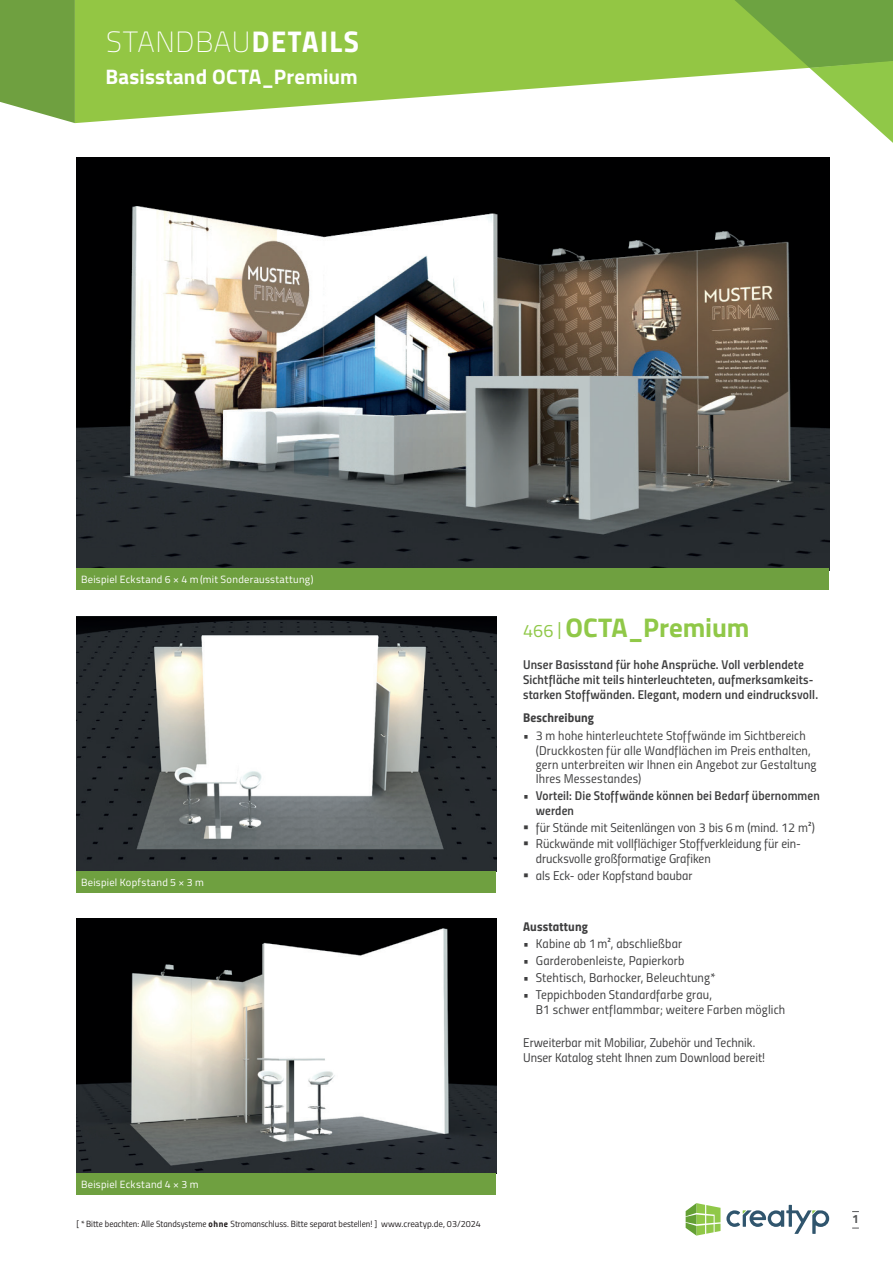
<style>
.page{position:relative;width:893px;height:1263px;background:#fff}
.page>*{position:absolute;margin:0;border:0;box-sizing:border-box;transform-origin:0 0}
.t1{font:100 29.25px "Titillium";letter-spacing:.025em;color:#fff}
.t2{font:700 27px "Titillium";letter-spacing:-.005em;color:#90c848}
.t3{font:700 21px "Titillium";letter-spacing:.005em;color:#fff}
.t4{font:12.75px/14.5px "Titillium Regular Upright";letter-spacing:.01em;color:#3e3e3f}
.t5{font:12.75px/15px "Titillium Semibold Upright";letter-spacing:.01em;color:#3e3e3f}
.t6{font:12.75px "Titillium Bold Upright";letter-spacing:.01em;color:#3e3e3f}
.t7{font:12px "Titillium Bold Upright";color:#57585a}
.t8{font:10.5px "Titillium";letter-spacing:.025em;color:#fff}
.t9{font:9px "Titillium Regular Upright";color:#231f20}
.s1{font-family:"Titillium Bold Upright";font-weight:400;font-size:30px}
.s2{font-weight:400;font-size:18px}
.s3{font-family:"Titillium Regular Upright"}
.s4{font-family:"Titillium Bold Upright"}
.s5{font-family:"Titillium"}
</style>
<div class="page">
<svg style="left:0;top:0;width:75px;height:123px;background:#7ba850"></svg>
<svg style="left:75px;top:0;width:645px;height:123px;fill:#93c644"></svg>
<svg style="left:720px;top:0;width:173px;height:143px"></svg>
<svg style="left:686px;top:1203px;width:34px;height:32px"></svg>
<svg style="left:726px;top:1205px;width:103px;height:29px"></svg>
<img style="left:77px;top:918px;width:419px;height:256px">
<img style="left:77px;top:617px;width:419px;height:255px">
<img style="left:77px;top:157px;width:752px;height:412px">
<div style="left:77px;top:569px;width:752px;height:21px;background:#6fa040"></div>
<div style="left:77px;top:872px;width:419px;height:21px;background:#6fa040"></div>
<div style="left:77px;top:1174px;width:419px;height:21px;background:#6fa040"></div>
<h1 class="t1" style="left:106px;top:21px;width:254px">STANDBAU<span class="s1">DETAILS</span></h1>
<h3 class="t3" style="left:105px;top:60px;width:254px">Basisstand OCTA_Premium</h3>
<p class="t8" style="left:81px;top:571px;width:234px">Beispiel Eckstand 6 × 4 m(mit Sonderausstattung)</p>
<p class="t8" style="left:81px;top:874px;width:124px">Beispiel Kopfstand 5 × 3 m</p>
<h2 class="t2" style="left:523px;top:607px;width:228px"><span class="s2">466 |</span> OCTA_Premium</h2>
<p class="t5" style="left:523px;top:656px;width:297px">Unser Basisstand für hohe Ansprüche. Voll verblendete<br>Sichtfläche mit teils hinterleuchteten, aufmerksamkeits&shy;starken Stoffwänden. Elegant, modern und eindrucksvoll.</p>
<p class="t6" style="left:523px;top:708px;width:72px">Beschreibung</p>
<p class="t4" style="left:536px;top:727px;width:282px;text-indent:-13px">• 3 m hohe hinterleuchtete Stoffwände im Sichtbereich (Druckkosten für alle Wandflächen im Preis enthalten, gern unterbreiten wir Ihnen ein Angebot zur Gestaltung Ihres Messestandes)</p>
<p class="t5" style="left:536px;top:787px;width:286px;text-indent:-13px"><span class="s3">•</span> Vorteil: Die Stoffwände können bei Bedarf übernommen werden</p>
<p class="t4" style="left:523px;top:819px;width:293px">▪ für Stände mit Seitenlängen von 3 bis 6m (mind. 12 m²)</p>
<p class="t4" style="left:536px;top:835px;width:267px;line-height:15px;text-indent:-13px">▪ Rückwände mit vollflächiger Stoffverkleidung für ein&shy;drucksvolle großformatige Grafiken</p>
<p class="t4" style="left:523px;top:868px;width:171px">▪ als Eck- oder Kopfstand baubar</p>
<p class="t6" style="left:523px;top:916px;width:66px">Ausstattung</p>
<p class="t4" style="left:523px;top:936px;width:161px">• Kabine ab 1m², abschließbar</p>
<p class="t4" style="left:523px;top:953px;width:163px">• Garderobenleiste, Papierkorb</p>
<p class="t4" style="left:523px;top:970px;width:194px">• Stehtisch, Barhocker, Beleuchtung*</p>
<p class="t4" style="left:536px;top:987px;width:251px;line-height:15px;text-indent:-13px">• Teppichboden Standardfarbe grau,<br>B1 schwer entflammbar; weitere Farben möglich</p>
<p class="t4" style="left:523px;top:1034px;width:244px;line-height:15px">Erweiterbar mit Mobiliar, Zubehör und Technik.<br>Unser Katalog steht Ihnen zum Download bereit!</p>
<p class="t8" style="left:81px;top:1176px;width:119px">Beispiel Eckstand 4 × 3 m</p>
<p class="t9" style="left:77px;top:1217px;width:406px">[ *Bitte beachten: Alle Standsysteme <span class="s4">ohne</span> Stromanschluss. Bitte separat bestellen! ] <span class="s5">www.creatyp.de, 03/2024</span></p>
<p class="t7" style="left:852px;top:1210px;width:8px">1</p>
</div>
